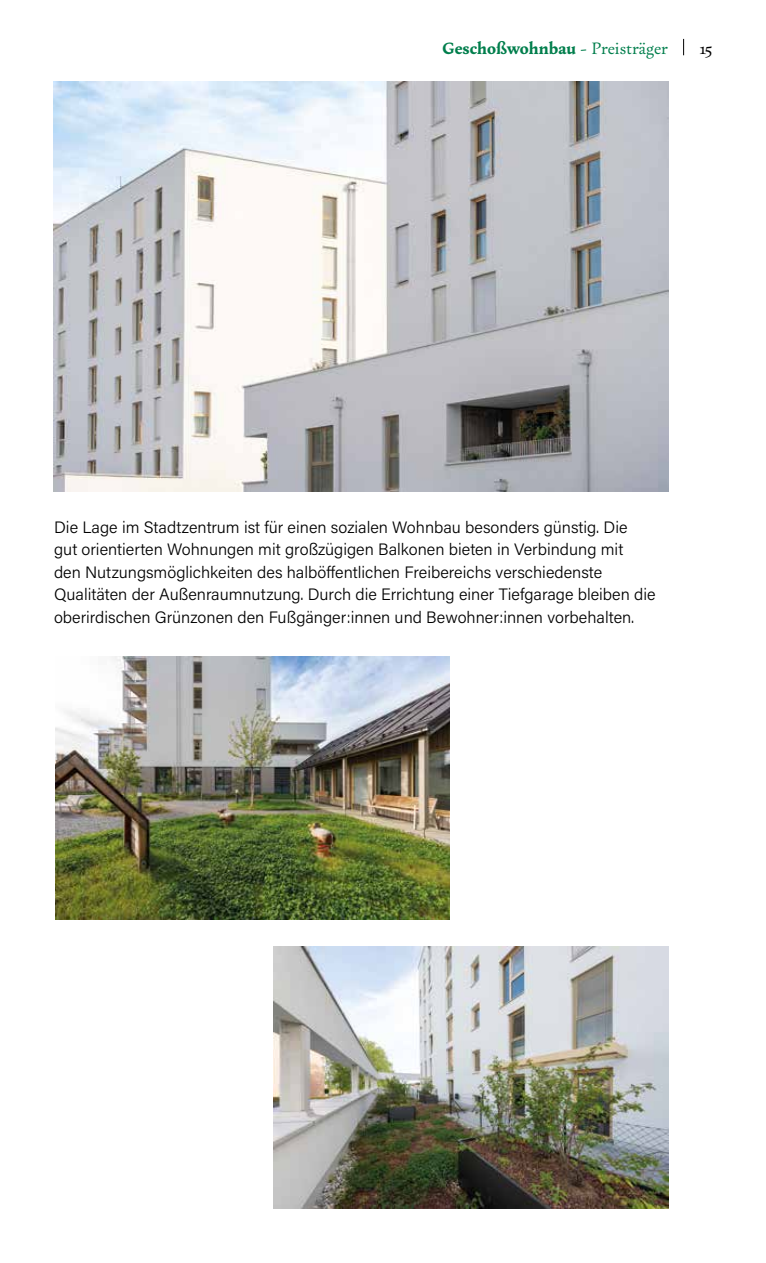
<style>
.page{position:relative;width:766px;height:1263px;background:#fff}
.page>*{position:absolute;margin:0;border:0;box-sizing:border-box;transform-origin:0 0}
.t1{font:700 18px "Change";color:#007e4c}
.t2{font:18px "Change";color:#000}
.t3{font:300 16.5px/22.5px "Acumin Pro";color:#000}
.s1{font-weight:400}
</style>
<div class="page">
<svg style="left:683px;top:39px;width:1px;height:16px"></svg>
<img style="left:53px;top:81px;width:615px;height:410px">
<img style="left:273px;top:946px;width:395px;height:263px">
<img style="left:55px;top:657px;width:395px;height:263px">
<p class="t1" style="left:442px;top:37px;width:227px">Geschoßwohnbau <span class="s1">- Preisträger</span></p>
<p class="t2" style="left:699px;top:35px;width:14px">15</p>
<p class="t3" style="left:54px;top:515px;width:603px">Die Lage im Stadtzentrum ist für einen sozialen Wohnbau besonders günstig. Die<br>gut orientierten Wohnungen mit großzügigen Balkonen bieten in Verbindung mit<br>den Nutzungsmöglichkeiten des halböffentlichen Freibereichs verschiedenste Qualitäten der Außenraumnutzung. Durch die Errichtung einer Tiefgarage bleiben die oberirdischen Grünzonen den Fußgänger:innen und Bewohner:innen vorbehalten.</p>
</div>
